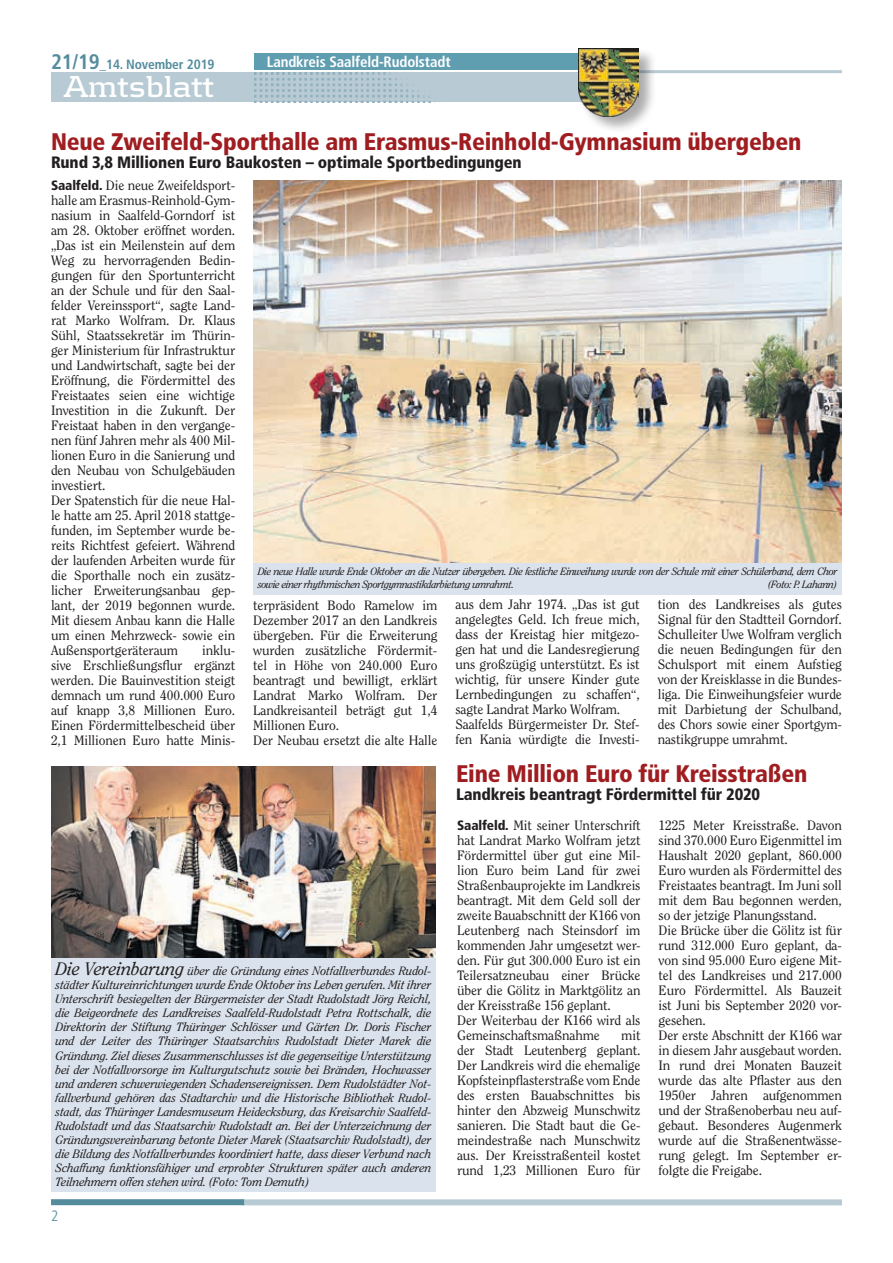
<style>
.page{position:relative;width:893px;height:1263px;background:#fff}
.page>*{position:absolute;margin:0;border:0;box-sizing:border-box;transform-origin:0 0}
.t1{font:700 31.5px "Kontrapunkt";letter-spacing:-.01em;color:#fff}
.t2{font:900 condensed 24px "Frutiger LT Std";letter-spacing:-.01em;color:#9f1d20}
.t3{font:900 condensed 16.5px "Frutiger LT Std";letter-spacing:-.01em;color:#231f20}
.t4{font:700 condensed 15px "Frutiger LT Std";letter-spacing:-.01em;color:#fff}
.t5{font:300 condensed 15px "Frutiger LT Std";color:#548c9e}
.t6{font:13.5px/15px "Clearface Std";letter-spacing:-.01em;color:#231f20}
.t7{font:700 condensed 13.5px "Frutiger LT Std";letter-spacing:-.01em;color:#548c9e}
.t8{font:italic 12px/14.1px "Clearface Std";letter-spacing:-.01em;color:#231f20;text-align:justify}
.t9{font:italic 10.5px/13.5px "Clearface Std";letter-spacing:-.04em;color:#231f20}
.s1{font-size:21px}
.s2{font-family:"Frutiger LT Std";font-weight:900;font-stretch:condensed}
.s3{font-size:18px}
</style>
<div class="page">
<div style="left:242px;top:1199px;width:600px;height:6px;background:#b8cbd4"></div>
<div style="left:51px;top:1199px;width:193px;height:6px;background:#548c9e"></div>
<div style="left:51px;top:72px;width:568px;height:30px;background:#b8cbd4"></div>
<hr style="left:639px;top:70px;width:203px;height:3px;background:#b8cbd4">
<div style="left:254px;top:53px;width:336px;height:16px;background:#5f9db0"></div>
<div style="left:578px;top:48px;width:78px;height:86px;background:#231f20;opacity:.37"></div>
<img style="left:579px;top:49px;width:60px;height:67px">
<img style="left:254px;top:72px;width:181px;height:30px">
<div style="left:51px;top:957px;width:385px;height:234px;background:#dae3ed"></div>
<div style="left:253px;top:561px;width:589px;height:34px;background:#dae3ed"></div>
<img style="left:253px;top:180px;width:589px;height:382px">
<img style="left:51px;top:766px;width:385px;height:192px">
<p class="t7" style="left:51px;top:56px;width:165px"><span class="s1">21/19</span>_14. November 2019</p>
<p class="t4" style="left:267px;top:53px;width:185px">Landkreis Saalfeld-Rudolstadt</p>
<h1 class="t1" style="left:64px;top:69px;width:153px">Amtsblatt</h1>
<h2 class="t2" style="left:51px;top:127px;width:752px">Neue Zweifeld-Sporthalle am Erasmus-Reinhold-Gymnasium übergeben</h2>
<p class="t3" style="left:51px;top:152px;width:472px">Rund 3,8 Millionen Euro Baukosten – optimale Sportbedingungen</p>
<p class="t6" style="left:51px;top:178px;width:186px"><span class="s2">Saalfeld.</span> Die neue Zweifeldsport&shy;halle am Erasmus-Reinhold-Gym&shy;nasium in Saalfeld-Gorndorf ist am 28. Oktober eröffnet worden. „Das ist ein Meilenstein auf dem<br>Weg zu hervorragenden Bedin&shy;gungen für den Sportunterricht an der Schule und für den Saal&shy;felder Vereinssport“, sagte Land&shy;rat Marko Wolfram. Dr. Klaus<br>Sühl, Staatssekretär im Thürin&shy;ger Ministerium für Infrastruktur und Landwirtschaft, sagte bei der<br>Eröffnung, die Fördermittel des<br>Freistaates seien eine wichtige<br>Investition in die Zukunft. Der<br>Freistaat haben in den vergange&shy;nen fünf Jahren mehr als 400 Mil&shy;lionen Euro in die Sanierung und den Neubau von Schulgebäuden investiert.<br>Der Spatenstich für die neue Hal&shy;le hatte am 25. April 2018 stattge&shy;funden, im September wurde be&shy;reits Richtfest gefeiert. Während der laufenden Arbeiten wurde für die Sporthalle noch ein zusätz&shy;licher Erweiterungsanbau gep&shy;lant, der 2019 begonnen wurde.<br>Mit diesem Anbau kann die Halle um einen Mehrzweck- sowie ein<br>Außensportgeräteraum</p>
<p class="t6" style="left:51px;top:643px;width:186px;text-align:justify;text-indent:151px">inklu&shy;sive Erschließungsflur ergänzt werden. Die Bauinvestition steigt demnach um rund 400.000 Euro auf knapp 3,8 Millionen Euro.<br>Einen Fördermittelbescheid über 2,1 Millionen Euro hatte Minis-</p>
<p class="t9" style="left:258px;top:564px;width:581px">Die neue Halle wurde Ende Oktober an die Nutzer übergeben. Die festliche Einweihung wurde von der Schule mit einer Schülerband, dem Chor sowie einer rhythmischen Sportgymnastikdarbietung umrahmt.</p>
<p class="t9" style="left:768px;top:578px;width:70px">(Foto: P. Lahann)</p>
<p class="t6" style="left:253px;top:598px;width:186px">terpräsident Bodo Ramelow im<br>Dezember 2017 an den Landkreis übergeben. Für die Erweiterung wurden zusätzliche Fördermit&shy;tel in Höhe von 240.000 Euro beantragt und bewilligt, erklärt<br>Landrat Marko Wolfram. Der<br>Landkreisanteil beträgt gut 1,4<br>Millionen Euro.<br>Der Neubau ersetzt die alte Halle</p>
<p class="t6" style="left:455px;top:597px;width:186px">aus dem Jahr 1974. „Das ist gut angelegtes Geld. Ich freue mich, dass der Kreistag hier mitgezo&shy;gen hat und die Landesregierung uns großzügig unterstützt. Es ist wichtig, für unsere Kinder gute<br>Lernbedingungen zu schaffen“, sagte Landrat Marko Wolfram.<br>Saalfelds Bürgermeister Dr. Stef&shy;fen Kania würdigte die Investi-</p>
<p class="t6" style="left:658px;top:597px;width:186px;text-align:justify">tion des Landkreises als gutes Signal für den Stadtteil Gorndorf.<br>Schulleiter Uwe Wolfram verglich die neuen Bedingungen für den Schulsport mit einem Aufstieg von der Kreisklasse in die Bundes&shy;liga. Die Einweihungsfeier wurde mit Darbietung der Schulband, des Chors sowie einer Sportgym&shy;nastikgruppe umrahmt.</p>
<h2 class="t2" style="left:456px;top:760px;width:353px">Eine Million Euro für Kreisstraßen</h2>
<p class="t3" style="left:456px;top:785px;width:306px">Landkreis beantragt Fördermittel für 2020</p>
<p class="t8" style="left:55px;top:964px;width:377px"><span class="s3">Die Vereinbarung</span> über die Gründung eines Notfallverbundes Rudol&shy;städter Kultureinrichtungen wurde Ende Oktober ins Leben gerufen. Mit ihrer Unterschrift besiegelten der Bürgermeister der Stadt Rudolstadt Jörg Reichl, die Beigeordnete des Landkreises Saalfeld-Rudolstadt Petra Rottschalk, die Direktorin der Stiftung Thüringer Schlösser und Gärten Dr. Doris Fischer und der Leiter des Thüringer Staatsarchivs Rudolstadt Dieter Marek die Gründung. Ziel dieses Zusammenschlusses ist die gegenseitige Unterstützung bei der Notfallvorsorge im Kulturgutschutz sowie bei Bränden, Hochwasser und anderen schwerwiegenden Schadensereignissen. Dem Rudolstädter Not&shy;fallverbund gehören das Stadtarchiv und die Historische Bibliothek Rudol&shy;stadt, das Thüringer Landesmuseum Heidecksburg, das Kreisarchiv Saalfeld-Rudolstadt und das Staatsarchiv Rudolstadt an. Bei der Unterzeichnung der Gründungsvereinbarung betonte Dieter Marek (Staatsarchiv Rudolstadt), der die Bildung des Notfallverbundes koordiniert hatte, dass dieser Verbund nach Schaffung funktionsfähiger und erprobter Strukturen später auch anderen Teilnehmern offen stehen wird. (Foto: Tom Demuth)</p>
<p class="t5" style="left:51px;top:1207px;width:9px">2</p>
<p class="t6" style="left:457px;top:817px;width:185px"><span class="s2">Saalfeld.</span> Mit seiner Unterschrift hat Landrat Marko Wolfram jetzt<br>Fördermittel über gut eine Mil&shy;lion Euro beim Land für zwei<br>Straßenbauprojekte im Landkreis beantragt. Mit dem Geld soll der zweite Bauabschnitt der K166 von<br>Leutenberg nach Steinsdorf im kommenden Jahr umgesetzt wer&shy;den. Für gut 300.000 Euro ist ein<br>Teilersatzneubau einer Brücke über die Gölitz in Marktgölitz an der Kreisstraße 156 geplant.<br>Der Weiterbau der K166 wird als<br>Gemeinschaftsmaßnahme</p>
<p class="t6" style="left:457px;top:1027px;width:185px;text-align:justify;text-indent:164px">mit der Stadt Leutenberg geplant.<br>Der Landkreis wird die ehemalige Kopfsteinpflasterstraße vom Ende des ersten Bauabschnittes bis hinter den Abzweig Munschwitz sanieren. Die Stadt baut die Ge&shy;meindestraße nach Munschwitz aus. Der Kreisstraßenteil kostet rund 1,23 Millionen Euro für</p>
<p class="t6" style="left:658px;top:817px;width:185px">1225 Meter Kreisstraße. Davon sind 370.000 Euro Eigenmittel im<br>Haushalt 2020 geplant, 860.000<br>Euro wurden als Fördermittel des<br>Freistaates beantragt. Im Juni soll mit dem Bau begonnen werden, so der jetzige Planungsstand.<br>Die Brücke über die Gölitz ist für rund 312.000 Euro geplant, da&shy;von sind 95.000 Euro eigene Mit&shy;tel des Landkreises und 217.000<br>Euro Fördermittel. Als Bauzeit ist Juni bis September 2020 vor&shy;gesehen.<br>Der erste Abschnitt der K166 war in diesem Jahr ausgebaut worden.<br>In rund drei Monaten Bauzeit wurde das alte Pflaster aus den<br>1950er Jahren aufgenommen und der Straßenoberbau neu auf&shy;gebaut. Besonderes Augenmerk wurde auf die Straßenentwässe&shy;rung gelegt. Im September er&shy;folgte die Freigabe.</p>
</div>
